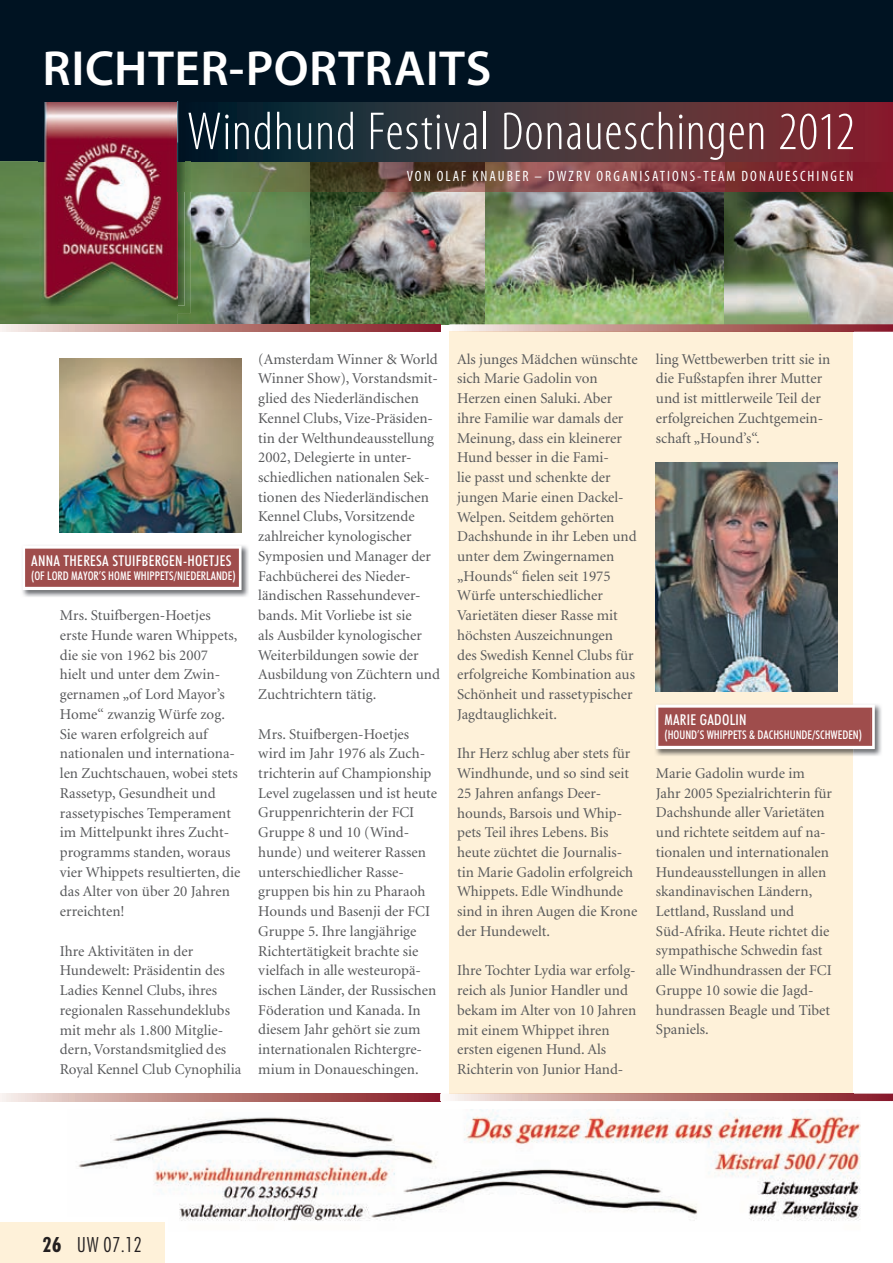
<style>
.page{position:relative;width:893px;height:1263px;background:#fff}
.page>*{position:absolute;margin:0;border:0;box-sizing:border-box;transform-origin:0 0}
.t1{font:300 condensed 54px "Myriad Pro";letter-spacing:.02em;color:#fff}
.t2{font:600 49.5px "Myriad Pro";letter-spacing:.01em;color:#fff}
.t3{font:300 21px "Futura BT Cond";color:#231f20}
.t4{font:15px/19.8px "Minion";color:#57585a}
.t5{font:condensed 15px "Myriad Pro";letter-spacing:.135em;color:#fff}
.t6{font:500 15px "Futura BT Cond";letter-spacing:.02em;color:#fff}
.t7{font:500 12px "Futura BT Cond";color:#fff}
.s1{font-weight:700}
</style>
<div class="page">
<div style="left:0;top:1222px;width:164px;height:41px;background:#fef1d9"></div>
<div style="left:449px;top:332px;width:404px;height:762px;background:#fef1d9"></div>
<img style="left:0;top:161px;width:893px;height:163px">
<div style="left:0;top:0;width:893px;height:161px;background:#001322"></div>
<svg style="left:226px;top:102px;width:667px;height:59px;background:#463037"></svg>
<img style="left:178px;top:191px;width:13px;height:122px">
<img style="left:41px;top:306px;width:137px;height:7px">
<img style="left:44px;top:101px;width:135px;height:60px">
<img style="left:39px;top:161px;width:2px;height:145px">
<img style="left:41px;top:161px;width:144px;height:145px">
<img style="left:178px;top:102px;width:7px;height:60px">
<img style="left:60px;top:359px;width:181px;height:174px">
<img style="left:22px;top:545px;width:227px;height:52px">
<svg style="left:23px;top:546px;width:218px;height:44px;background:#ad6766"></svg>
<img style="left:656px;top:462px;width:182px;height:229px">
<img style="left:655px;top:704px;width:227px;height:52px">
<svg style="left:656px;top:705px;width:218px;height:44px;background:#ad6766"></svg>
<img style="left:78px;top:1109px;width:782px;height:123px">
<svg style="left:0;top:1093px;width:440px;height:8px;background:#b97d7c"></svg>
<svg style="left:440px;top:1093px;width:453px;height:8px;background:#bc8180"></svg>
<svg style="left:449px;top:1093px;width:404px;height:1px"></svg>
<svg style="left:0;top:324px;width:440px;height:8px;background:#b97d7c"></svg>
<svg style="left:449px;top:324px;width:444px;height:8px;background:#ba837e"></svg>
<h2 class="t2" style="left:43px;top:36px;width:451px">RICHTER-PORTRAITS</h2>
<h1 class="t1" style="left:187px;top:103px;width:669px">Windhund Festival Donaueschingen 2012</h1>
<p class="t5" style="left:407px;top:167px;width:448px">VON OLAF KNAUBER – DWZRV ORGANISATIONS-TEAM DONAUESCHINGEN</p>
<p class="t6" style="left:31px;top:551px;width:202px">ANNA THERESA STUIFBERGEN-HOETJES</p>
<p class="t7" style="left:31px;top:569px;width:206px">(OF LORD MAYOR’S HOME WHIPPETS/NIEDERLANDE)</p>
<p class="t4" style="left:60px;top:606px;width:182px">Mrs. Stuifbergen-Hoetjes erste Hunde waren Whippets, die sie von 1962 bis 2007<br>hielt und unter dem Zwin&shy;gernamen „of Lord Mayor’s<br>Home“ zwanzig Würfe zog.<br>Sie waren erfolgreich auf nationalen und internationa&shy;len Zuchtschauen, wobei stets<br>Rassetyp, Gesundheit und rassetypisches Temperament im Mittelpunkt ihres Zucht&shy;programms standen, woraus vier Whippets resultierten, die das Alter von über 20 Jahren erreichten!</p>
<p class="t4" style="left:60px;top:941px;width:183px">Ihre Aktivitäten in der<br>Hundewelt: Präsidentin des<br>Ladies Kennel Clubs, ihres regionalen Rassehundeklubs mit mehr als 1.800 Mitglie&shy;dern, Vorstandsmitglied des<br>Royal Kennel Club Cynophilia</p>
<p class="t4" style="left:258px;top:349px;width:183px">(Amsterdam Winner &amp; World<br>Winner Show), Vorstandsmit&shy;glied des Niederländischen<br>Kennel Clubs, Vize-Präsiden&shy;tin der Welthundeausstellung<br>2002, Delegierte in unter&shy;schiedlichen nationalen Sek&shy;tionen des Niederländischen<br>Kennel Clubs, Vorsitzende zahlreicher kynologischer<br>Symposien und Manager der<br>Fachbücherei des Nieder&shy;ländischen Rassehundever&shy;bands. Mit Vorliebe ist sie<br>als Ausbilder kynologischer<br>Weiterbildungen sowie der<br>Ausbildung von Züchtern und<br>Zuchtrichtern tätig.</p>
<p class="t4" style="left:258px;top:724px;width:180px">Mrs. Stuifbergen-Hoetjes wird im Jahr 1976 als Zuch&shy;trichterin auf Championship<br>Level zugelassen und ist heute<br>Gruppenrichterin der FCI<br>Gruppe 8 und 10 (Wind&shy;hunde) und weiterer Rassen unterschiedlicher Rasse&shy;gruppen bis hin zu Pharaoh<br>Hounds und Basenji der FCI<br>Gruppe 5. Ihre langjährige<br>Richtertätigkeit brachte sie vielfach in alle westeuropä&shy;ischen Länder, der Russischen<br>Föderation und Kanada. In diesem Jahr gehört sie zum internationalen Richtergre&shy;mium in Donaueschingen.</p>
<p class="t4" style="left:457px;top:350px;width:182px">Als junges Mädchen wünschte sich Marie Gadolin von<br>Herzen einen Saluki. Aber ihre Familie war damals der<br>Meinung, dass ein kleinerer<br>Hund besser in die Fami-<br>lie passt und schenkte der jungen Marie einen Dackel-<br>Welpen. Seitdem gehörten<br>Dachshunde in ihr Leben und unter dem Zwingernamen „Hounds“ fielen seit 1975<br>Würfe unterschiedlicher<br>Varietäten dieser Rasse mit höchsten Auszeichnungen<br>des Swedish Kennel Clubs für erfolgreiche Kombination aus<br>Schönheit und rassetypischer<br>Jagdtauglichkeit.</p>
<p class="t4" style="left:457px;top:744px;width:182px">Ihr Herz schlug aber stets für<br>Windhunde, und so sind seit<br>25 Jahren anfangs Deer&shy;hounds, Barsois und Whip&shy;pets Teil ihres Lebens. Bis heute züchtet die Journalis&shy;tin Marie Gadolin erfolgreich<br>Whippets. Edle Windhunde sind in ihren Augen die Krone der Hundewelt.</p>
<p class="t4" style="left:457px;top:961px;width:181px">Ihre Tochter Lydia war erfolg&shy;reich als Junior Handler und bekam im Alter von 10 Jahren mit einem Whippet ihren ersten eigenen Hund. Als<br>Richterin von Junior Hand-</p>
<p class="t4" style="left:656px;top:350px;width:176px">ling Wettbewerben tritt sie in die Fußstapfen ihrer Mutter und ist mittlerweile Teil der erfolgreichen Zuchtgemein&shy;schaft „Hound’s“.</p>
<p class="t6" style="left:664px;top:710px;width:84px">MARIE GADOLIN</p>
<p class="t7" style="left:664px;top:727px;width:199px">(HOUND’S WHIPPETS &amp; DACHSHUNDE/SCHWEDEN)</p>
<p class="t4" style="left:656px;top:764px;width:178px">Marie Gadolin wurde im<br>Jahr 2005 Spezialrichterin für<br>Dachshunde aller Varietäten und richtete seitdem auf na&shy;tionalen und internationalen<br>Hundeausstellungen in allen skandinavischen Ländern,<br>Lettland, Russland und<br>Süd-Afrika. Heute richtet die sympathische Schwedin fast alle Windhundrassen der FCI<br>Gruppe 10 sowie die Jagd&shy;hundrassen Beagle und Tibet<br>Spaniels.</p>
<h3 class="t3" style="left:43px;top:1231px;width:101px"><span class="s1">26</span> UW 07.12</h3>
</div>
